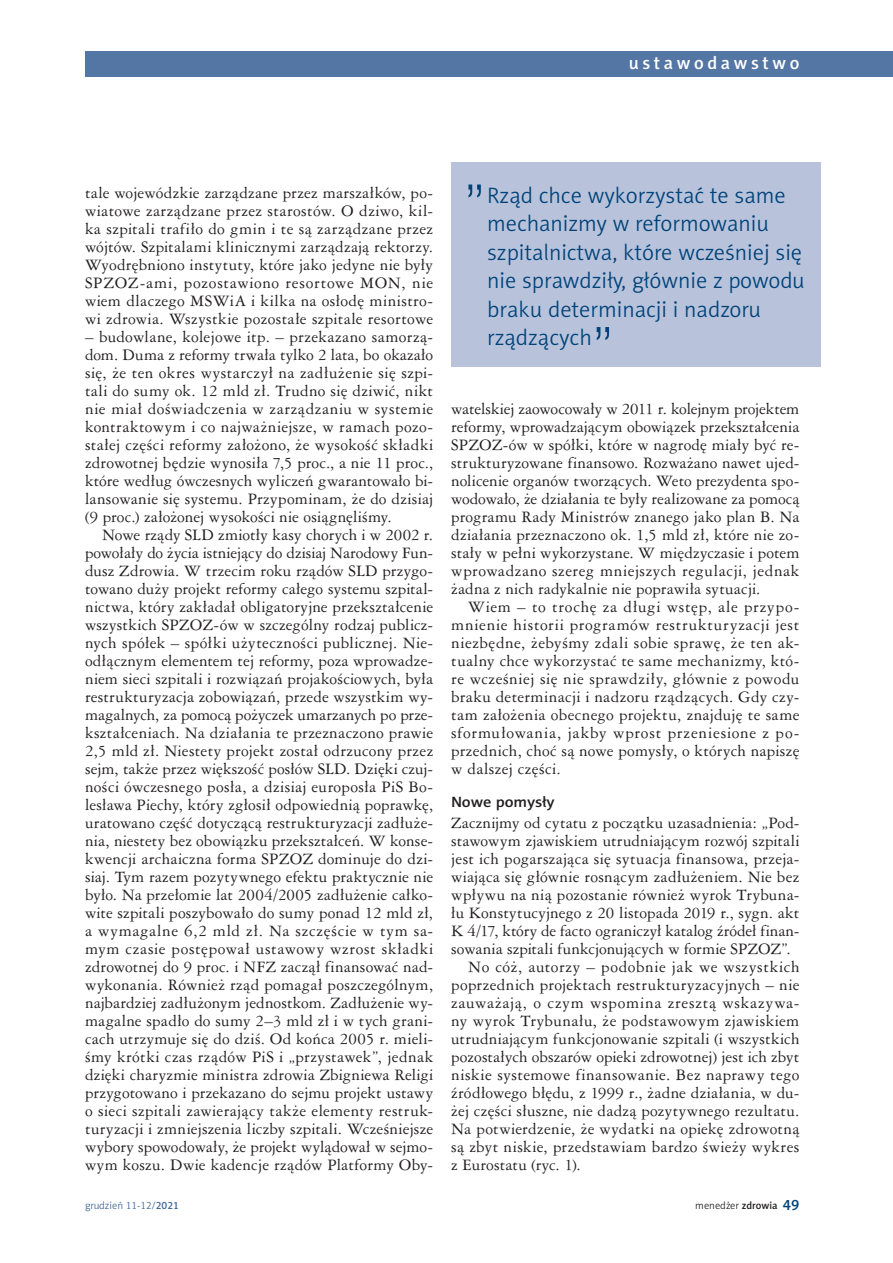
<style>
.page{position:relative;width:893px;height:1263px;background:#fff}
.page>*{position:absolute;margin:0;border:0;box-sizing:border-box;transform-origin:0 0}
.t1{font:52.5px "Swis 721 Lt PL";color:#004279}
.t2{font:22.5px/28.5px "Naomi Sans EFN Light";color:#004279}
.t3{font:18px "Naomi Sans EFN Medium";letter-spacing:.2em;color:#fff}
.t4{font:15px/18px "Ameri Garmnd PL";letter-spacing:.02em;color:#231f20;text-align:justify}
.t5{font:15px "Ameri Garmnd PL";color:#231f20}
.t6{font:15px "Ameri Garmnd PL";letter-spacing:.05em;color:#231f20}
.t7{font:15px "Ameri Garmnd PL";letter-spacing:.04em;color:#231f20}
.t8{font:15px "Naomi Sans EFN Medium";letter-spacing:-.01em;color:#231f20;scale:1.1 1}
.t9{font:10.5px "Naomi Sans EFN Light";color:#3d6799}
.t10{font:10.5px "Naomi Sans EFN Light";color:#231f20}
.s1{font-family:"Naomi Sans EFN Medium"}
.s2{font-family:"Naomi Sans EFN Medium";font-size:15px;color:#004279}
</style>
<div class="page">
<div style="left:85px;top:51px;width:808px;height:26px;background:#5476a5"></div>
<div style="left:451px;top:162px;width:370px;height:204px;background:#b8c3db"></div>
<p class="t3" style="left:629px;top:52px;width:172px">ustawodawstwo</p>
<p class="t4" style="left:85px;top:183px;width:350px">tale wojewódzkie zarządzane przez marszałków, po&shy;wiatowe zarządzane przez starostów. O dziwo, kil&shy;ka szpitali trafiło do gmin i te są zarządzane przez wójtów. Szpitalami klinicznymi zarządzają rektorzy.<br>Wyodrębniono instytuty, które jako jedyne nie były SPZOZ-ami, pozostawiono resortowe MON, nie wiem dlaczego MSWiA i kilka na osłodę ministro&shy;wi zdrowia. Wszystkie pozostałe szpitale resortowe</p>
<p class="t4" style="left:85px;top:327px;width:350px">– budowlane, kolejowe itp. – przekazano samorzą&shy;dom. Duma z reformy trwała tylko 2 lata, bo okazało się, że ten okres wystarczył na zadłużenie się szpi&shy;tali do sumy ok. 12 mld zł. Trudno się dziwić, nikt nie miał doświadczenia w zarządzaniu w systemie kontraktowym i co najważniejsze, w ramach pozo&shy;stałej części reformy założono, że wysokość składki zdrowotnej będzie wynosiła 7,5 proc., a nie 11 proc., które według ówczesnych wyliczeń gwarantowało bi&shy;lansowanie się systemu. Przypominam, że do dzisiaj (9 proc.) założonej wysokości nie osiągnęliśmy.</p>
<p class="t4" style="left:85px;top:525px;width:350px;text-indent:17px">Nowe rządy SLD zmiotły kasy chorych i w 2002 r. powołały do życia istniejący do dzisiaj Narodowy Fun&shy;dusz Zdrowia. W trzecim roku rządów SLD przygo&shy;towano duży projekt reformy całego systemu szpital&shy;nictwa, który zakładał obligatoryjne przekształcenie wszystkich SPZOZ-ów w szczególny rodzaj publicz&shy;nych spółek – spółki użyteczności publicznej. Nie&shy;odłącznym elementem tej reformy, poza wprowadze&shy;niem sieci szpitali i rozwiązań projakościowych, była restrukturyzacja zobowiązań, przede wszystkim wy&shy;magalnych, za pomocą pożyczek umarzanych po prze&shy;kształceniach. Na działania te przeznaczono prawie 2,5 mld zł. Niestety projekt został odrzucony przez sejm, także przez większość posłów SLD. Dzięki czuj&shy;ności ówczesnego posła, a dzisiaj europosła PiS Bo&shy;lesława Piechy, który zgłosił odpowiednią poprawkę, uratowano część dotyczącą restrukturyzacji zadłuże&shy;nia, niestety bez obowiązku przekształceń. W konse&shy;kwencji archaiczna forma SPZOZ dominuje do dzi&shy;siaj. Tym razem pozytywnego efektu praktycznie nie było. Na przełomie lat 2004/2005 zadłużenie całko&shy;wite szpitali poszybowało do sumy ponad 12 mld zł, a wymagalne 6,2 mld zł. Na szczęście w tym sa&shy;mym czasie postępował ustawowy wzrost składki zdrowotnej do 9 proc. i NFZ zaczął finansować nad&shy;wykonania. Również rząd pomagał poszczególnym, najbardziej zadłużonym jednostkom. Zadłużenie wy&shy;magalne spadło do sumy 2–3 mld zł i w tych grani&shy;cach utrzymuje się do dziś. Od końca 2005 r. mieli&shy;śmy krótki czas rządów PiS i „przystawek”, jednak dzięki charyzmie ministra zdrowia Zbigniewa Religi przygotowano i przekazano do sejmu projekt ustawy o sieci szpitali zawierający także elementy restruk&shy;turyzacji i zmniejszenia liczby szpitali. Wcześniejsze wybory spowodowały, że projekt wylądował w sejmo&shy;wym koszu. Dwie kadencje rządów Platformy Oby-</p>
<h1 class="t1" style="left:463px;top:171px;width:24px">”</h1>
<h2 class="t2" style="left:487px;top:181px;width:319px">Rząd chce wykorzystać te same mechanizmy w reformowaniu szpitalnictwa, które wcześniej się nie sprawdziły, głównie z powodu braku determinacji i nadzoru rządzących</h2>
<h1 class="t1" style="left:592px;top:313px;width:24px">”</h1>
<p class="t4" style="left:451px;top:399px;width:350px">watelskiej zaowocowały w 2011 r. kolejnym projektem reformy, wprowadzającym obowiązek przekształcenia SPZOZ-ów w spółki, które w nagrodę miały być re&shy;strukturyzowane finansowo. Rozważano nawet ujed&shy;nolicenie organów tworzących. Weto prezydenta spo&shy;wodowało, że działania te były realizowane za pomocą programu Rady Ministrów znanego jako plan B. Na działania przeznaczono ok. 1,5 mld zł, które nie zo&shy;stały w pełni wykorzystane. W międzyczasie i potem wprowadzano szereg mniejszych regulacji, jednak żadna z nich radykalnie nie poprawiła sytuacji.</p>
<p class="t4" style="left:451px;top:597px;width:350px;text-indent:17px">Wiem – to trochę za długi wstęp, ale przypo&shy;mnienie historii programów restrukturyzacji jest niezbędne, żebyśmy zdali sobie sprawę, że ten ak&shy;tualny chce wykorzystać te same mechanizmy, któ&shy;re wcześniej się nie sprawdziły, głównie z powodu braku determinacji i nadzoru rządzących. Gdy czy&shy;tam założenia obecnego projektu, znajduję te same sformułowania, jakby wprost przeniesione z po&shy;przednich, choć są nowe pomysły, o których napiszę w dalszej części.</p>
<p class="t8" style="left:451px;top:793px;width:96px">Nowe pomysły</p>
<p class="t4" style="left:451px;top:813px;width:350px">Zacznijmy od cytatu z początku uzasadnienia: „Pod-</p>
<p class="t4" style="left:451px;top:831px;width:350px">stawowym zjawiskiem utrudniającym rozwój szpitali</p>
<p class="t4" style="left:451px;top:849px;width:350px">jest ich pogarszająca się sytuacja finansowa, przeja-</p>
<p class="t4" style="left:451px;top:867px;width:350px">wiająca się głównie rosnącym zadłużeniem. Nie bez</p>
<p class="t4" style="left:451px;top:885px;width:350px">wpływu na nią pozostanie również wyrok Trybuna-</p>
<p class="t4" style="left:451px;top:903px;width:350px">łu Konstytucyjnego z 20 listopada 2019 r., sygn. akt</p>
<p class="t5" style="left:451px;top:921px;width:350px">K 4/17, który de facto ograniczył katalog źródeł finan-</p>
<p class="t4" style="left:451px;top:939px;width:341px">sowania szpitali funkcjonujących w formie SPZOZ”.</p>
<p class="t7" style="left:468px;top:957px;width:333px">No cóż, autorzy – podobnie jak we wszystkich</p>
<p class="t4" style="left:451px;top:975px;width:350px">poprzednich projektach restrukturyzacyjnych – nie</p>
<p class="t6" style="left:451px;top:993px;width:350px">zauważają, o czym wspomina zresztą wskazywa-</p>
<p class="t4" style="left:451px;top:1011px;width:350px">ny wyrok Trybunału, że podstawowym zjawiskiem</p>
<p class="t4" style="left:451px;top:1029px;width:350px">utrudniającym funkcjonowanie szpitali (i wszystkich</p>
<p class="t5" style="left:451px;top:1047px;width:350px">pozostałych obszarów opieki zdrowotnej) jest ich zbyt</p>
<p class="t4" style="left:451px;top:1065px;width:350px">niskie systemowe finansowanie. Bez naprawy tego</p>
<p class="t4" style="left:451px;top:1083px;width:350px">źródłowego błędu, z 1999 r., żadne działania, w du-</p>
<p class="t4" style="left:451px;top:1101px;width:350px">żej części słuszne, nie dadzą pozytywnego rezultatu.</p>
<p class="t4" style="left:451px;top:1119px;width:350px">Na potwierdzenie, że wydatki na opiekę zdrowotną</p>
<p class="t4" style="left:451px;top:1137px;width:350px">są zbyt niskie, przedstawiam bardzo świeży wykres</p>
<p class="t4" style="left:451px;top:1155px;width:131px">z Eurostatu (ryc. 1).</p>
<p class="t9" style="left:85px;top:1199px;width:95px">grudzień 11-12/<span class="s1">2021</span></p>
<p class="t10" style="left:695px;top:1199px;width:106px">menedżer <span class="s1">zdrowia</span> <span class="s2">49</span></p>
</div>
